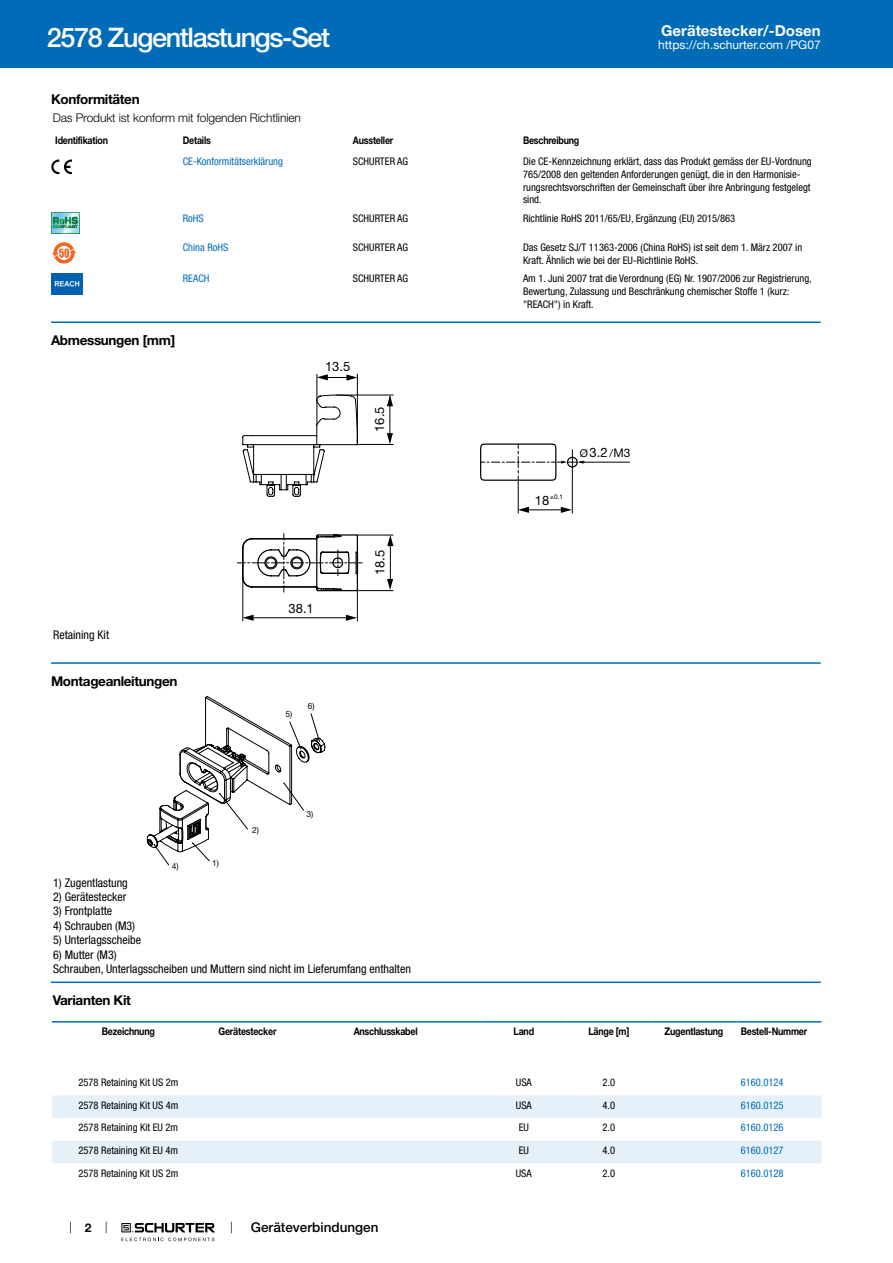
<style>
.page{position:relative;width:893px;height:1263px;background:#fff}
.page>*{position:absolute;margin:0;border:0;box-sizing:border-box;transform-origin:0 0}
.t1{font:500 27px "Helvetica Neue LT";letter-spacing:-.05em;color:#fff}
.t2{font:700 15px "Helvetica Neue LT";color:#fff}
.t3{font:700 13.5px "Helvetica Neue LT";letter-spacing:-.025em;color:#000}
.t4{font:500 13.5px "Helvetica Neue LT";color:#000}
.t5{font:12.9px "Helvetica Neue LT";color:#000}
.t6{font:condensed 12px/14.4px "Helvetica Neue LT";color:#000}
.t7{font:300 12px "Helvetica Neue LT";letter-spacing:-.01em;color:#000}
.t8{font:12px "Helvetica Neue LT";color:#fff}
.t9{font:700 12px "Helvetica Neue LT";color:#000}
.t10{font:condensed 10.5px/12.6px "Helvetica Neue LT";color:#000}
.t11{font:700 10.5px "Helvetica Neue LT";letter-spacing:-.025em;color:#000;scale:.85 1}
.t12{font:condensed 10.5px "Helvetica Neue LT";color:#006bb6}
.t13{font:8.4px "Helvetica Neue LT";color:#000}
.t14{font:6.45px "Helvetica Neue LT";color:#000}
.s1{font-size:10.8px}
.s2{font-size:11.85px}
</style>
<div class="page">
<svg style="left:70px;top:1221px;width:1px;height:12px"></svg>
<svg style="left:121px;top:1223px;width:94px;height:18px"></svg>
<div style="left:0;top:0;width:893px;height:68px;background:#006bb6"></div>
<svg style="left:51px;top:160px;width:21px;height:14px"></svg>
<img style="left:51px;top:212px;width:29px;height:22px">
<svg style="left:53px;top:242px;width:22px;height:22px"></svg>
<svg style="left:57px;top:246px;width:14px;height:14px"></svg>
<svg style="left:52px;top:249px;width:25px;height:9px"></svg>
<img style="left:51px;top:273px;width:32px;height:22px">
<hr style="left:51px;top:321px;width:770px;height:2px;background:#006bb6">
<svg style="left:242px;top:395px;width:116px;height:102px"></svg>
<hr style="left:390px;top:544px;width:1px;height:35px;background:#000">
<hr style="left:357px;top:590px;width:36px;height:1px;background:#000">
<hr style="left:357px;top:535px;width:36px;height:1px;background:#000">
<svg style="left:387px;top:535px;width:6px;height:11px"></svg>
<svg style="left:387px;top:579px;width:6px;height:11px"></svg>
<hr style="left:357px;top:589px;width:1px;height:32px;background:#000">
<hr style="left:243px;top:578px;width:1px;height:43px;background:#000">
<svg style="left:237px;top:533px;width:125px;height:59px"></svg>
<hr style="left:248px;top:617px;width:106px;height:1px;background:#000">
<svg style="left:346px;top:615px;width:11px;height:6px"></svg>
<svg style="left:243px;top:615px;width:11px;height:6px"></svg>
<hr style="left:580px;top:462px;width:50px;height:1px;background:#000">
<hr style="left:572px;top:450px;width:1px;height:63px;background:#000">
<hr style="left:518px;top:480px;width:1px;height:33px;background:#000">
<hr style="left:523px;top:510px;width:41px;height:1px;background:#000">
<svg style="left:561px;top:507px;width:11px;height:6px"></svg>
<svg style="left:518px;top:507px;width:11px;height:6px"></svg>
<svg style="left:480px;top:443px;width:105px;height:38px"></svg>
<hr style="left:357px;top:374px;width:1px;height:71px;background:#000">
<svg style="left:318px;top:374px;width:39px;height:7px"></svg>
<hr style="left:337px;top:395px;width:56px;height:1px;background:#000">
<hr style="left:357px;top:444px;width:36px;height:1px;background:#000">
<hr style="left:390px;top:396px;width:1px;height:46px;background:#000">
<hr style="left:317px;top:374px;width:1px;height:51px;background:#000">
<svg style="left:387px;top:395px;width:6px;height:11px"></svg>
<svg style="left:387px;top:433px;width:6px;height:11px"></svg>
<hr style="left:51px;top:662px;width:770px;height:2px;background:#006bb6">
<svg style="left:147px;top:696px;width:178px;height:169px"></svg>
<hr style="left:51px;top:981px;width:770px;height:2px;background:#006bb6">
<svg style="left:52px;top:1022px;width:769px;height:1px"></svg>
<svg style="left:52px;top:1095px;width:769px;height:68px;fill:#e6f0f8"></svg>
<hr style="left:52px;top:1021px;width:153px;height:1px;background:#006bb6">
<hr style="left:205px;top:1021px;width:85px;height:1px;background:#006bb6">
<hr style="left:290px;top:1021px;width:191px;height:1px;background:#006bb6">
<hr style="left:481px;top:1021px;width:85px;height:1px;background:#006bb6">
<hr style="left:566px;top:1021px;width:85px;height:1px;background:#006bb6">
<hr style="left:651px;top:1021px;width:85px;height:1px;background:#006bb6">
<hr style="left:736px;top:1021px;width:85px;height:1px;background:#006bb6">
<h1 class="t1" style="left:47px;top:21px;width:285px">2578 Zugentlastungs-Set</h1>
<h2 class="t2" style="left:661px;top:21px;width:161px">Gerätestecker/-Dosen</h2>
<p class="t8" style="left:658px;top:38px;width:164px">https://ch.schurter.com /PG07</p>
<p class="t3" style="left:51px;top:91px;width:90px">Konformitäten</p>
<p class="t7" style="left:53px;top:110px;width:250px">Das Produkt ist konform mit folgenden Richtlinien</p>
<p class="t11" style="left:55px;top:134px;width:64px">Identifikation</p>
<p class="t11" style="left:183px;top:134px;width:35px">Details</p>
<p class="t11" style="left:353px;top:134px;width:49px">Aussteller</p>
<p class="t11" style="left:523px;top:134px;width:68px">Beschreibung</p>
<p class="t12" style="left:183px;top:156px;width:102px">CE-Konformitätserklärung</p>
<p class="t10" style="left:353px;top:155px;width:57px">SCHURTER AG</p>
<p class="t10" style="left:523px;top:155px;width:290px">Die CE-Kennzeichnung erklärt, dass das Produkt gemäss der EU-Vordnung 765/2008 den geltenden Anforderungen genügt, die in den Harmonisie&shy;rungsrechtsvorschriften der Gemeinschaft über ihre Anbringung festgelegt sind.</p>
<p class="t12" style="left:183px;top:212px;width:22px">RoHS</p>
<p class="t10" style="left:353px;top:212px;width:57px">SCHURTER AG</p>
<p class="t10" style="left:523px;top:212px;width:214px">Richtlinie RoHS 2011/65/EU, Ergänzung (EU) 2015/863</p>
<p class="t12" style="left:183px;top:242px;width:47px">China RoHS</p>
<p class="t10" style="left:353px;top:241px;width:57px">SCHURTER AG</p>
<p class="t10" style="left:523px;top:241px;width:281px">Das Gesetz SJ/T 11363-2006 (China RoHS) ist seit dem 1. März 2007 in<br>Kraft. Ähnlich wie bei der EU-Richtlinie RoHS.</p>
<p class="t12" style="left:183px;top:273px;width:28px">REACH</p>
<p class="t10" style="left:353px;top:272px;width:57px">SCHURTER AG</p>
<p class="t10" style="left:523px;top:272px;width:290px">Am 1. Juni 2007 trat die Verordnung (EG) Nr. 1907/2006 zur Registrierung,<br>Bewertung, Zulassung und Beschränkung chemischer Stoffe 1 (kurz: "REACH") in Kraft.</p>
<p class="t3" style="left:51px;top:332px;width:126px">Abmessungen [mm]</p>
<p class="t5" style="left:325px;top:359px;width:27px">13.5</p>
<p class="t5" style="left:372px;top:432px;width:27px;rotate:-90deg">16.5</p>
<p class="t6" style="left:53px;top:628px;width:57px">Retaining Kit</p>
<p class="t3" style="left:51px;top:672px;width:128px">Montageanleitungen</p>
<p class="t5" style="left:289px;top:600px;width:27px">38.1</p>
<p class="t13" style="left:285px;top:709px;width:8px">5)</p>
<p class="t13" style="left:308px;top:701px;width:8px">6)</p>
<p class="t13" style="left:172px;top:861px;width:8px">4)</p>
<p class="t13" style="left:212px;top:858px;width:8px">1)</p>
<p class="t13" style="left:252px;top:825px;width:8px">2)</p>
<p class="t13" style="left:306px;top:809px;width:8px">3)</p>
<p class="t5" style="left:372px;top:575px;width:27px;rotate:-90deg">18.5</p>
<p class="t14" style="left:550px;top:493px;width:14px">±0.1</p>
<p class="t5" style="left:535px;top:492px;width:16px">18</p>
<p class="t5" style="left:580px;top:445px;width:52px"><span class="s1">Ø</span>3.2<span class="s1">/</span><span class="s2">M3</span></p>
<p class="t6" style="left:53px;top:875px;width:76px">1) Zugentlastung</p>
<p class="t6" style="left:53px;top:889px;width:75px">2) Gerätestecker</p>
<p class="t6" style="left:53px;top:904px;width:61px">3) Frontplatte</p>
<p class="t6" style="left:53px;top:918px;width:83px">4) Schrauben (M3)</p>
<p class="t6" style="left:53px;top:932px;width:89px">5) Unterlagsscheibe</p>
<p class="t6" style="left:53px;top:947px;width:359px">6) Mutter (M3)<br>Schrauben, Unterlagsscheiben und Muttern sind nicht im Lieferumfang enthalten</p>
<p class="t3" style="left:53px;top:992px;width:80px">Varianten Kit</p>
<p class="t11" style="left:102px;top:1025px;width:64px">Bezeichnung</p>
<p class="t11" style="left:218px;top:1025px;width:70px">Gerätestecker</p>
<p class="t11" style="left:354px;top:1025px;width:77px">Anschlusskabel</p>
<p class="t11" style="left:514px;top:1025px;width:26px">Land</p>
<p class="t11" style="left:588px;top:1025px;width:50px">Länge [m]</p>
<p class="t11" style="left:665px;top:1025px;width:71px">Zugentlastung</p>
<p class="t11" style="left:741px;top:1025px;width:80px">Bestell-Nummer</p>
<p class="t10" style="left:78px;top:1076px;width:102px">2578 Retaining Kit US 2m</p>
<p class="t10" style="left:516px;top:1076px;width:17px">USA</p>
<p class="t10" style="left:603px;top:1076px;width:14px">2.0</p>
<p class="t12" style="left:741px;top:1076px;width:44px">6160.0124</p>
<p class="t10" style="left:78px;top:1099px;width:102px">2578 Retaining Kit US 4m</p>
<p class="t10" style="left:516px;top:1099px;width:17px">USA</p>
<p class="t10" style="left:603px;top:1099px;width:14px">4.0</p>
<p class="t12" style="left:741px;top:1099px;width:44px">6160.0125</p>
<p class="t10" style="left:79px;top:1121px;width:101px">2578 Retaining Kit EU 2m</p>
<p class="t10" style="left:519px;top:1121px;width:12px">EU</p>
<p class="t10" style="left:603px;top:1121px;width:14px">2.0</p>
<p class="t12" style="left:741px;top:1122px;width:44px">6160.0126</p>
<p class="t10" style="left:79px;top:1144px;width:101px">2578 Retaining Kit EU 4m</p>
<p class="t10" style="left:519px;top:1144px;width:12px">EU</p>
<p class="t10" style="left:603px;top:1144px;width:14px">4.0</p>
<p class="t12" style="left:741px;top:1144px;width:44px">6160.0127</p>
<p class="t10" style="left:78px;top:1166px;width:102px">2578 Retaining Kit US 2m</p>
<p class="t10" style="left:516px;top:1166px;width:17px">USA</p>
<p class="t10" style="left:603px;top:1166px;width:14px">2.0</p>
<p class="t12" style="left:741px;top:1167px;width:44px">6160.0128</p>
<p class="t9" style="left:85px;top:1220px;width:8px">2</p>
<p class="t4" style="left:251px;top:1219px;width:129px">Geräteverbindungen</p>
</div>
